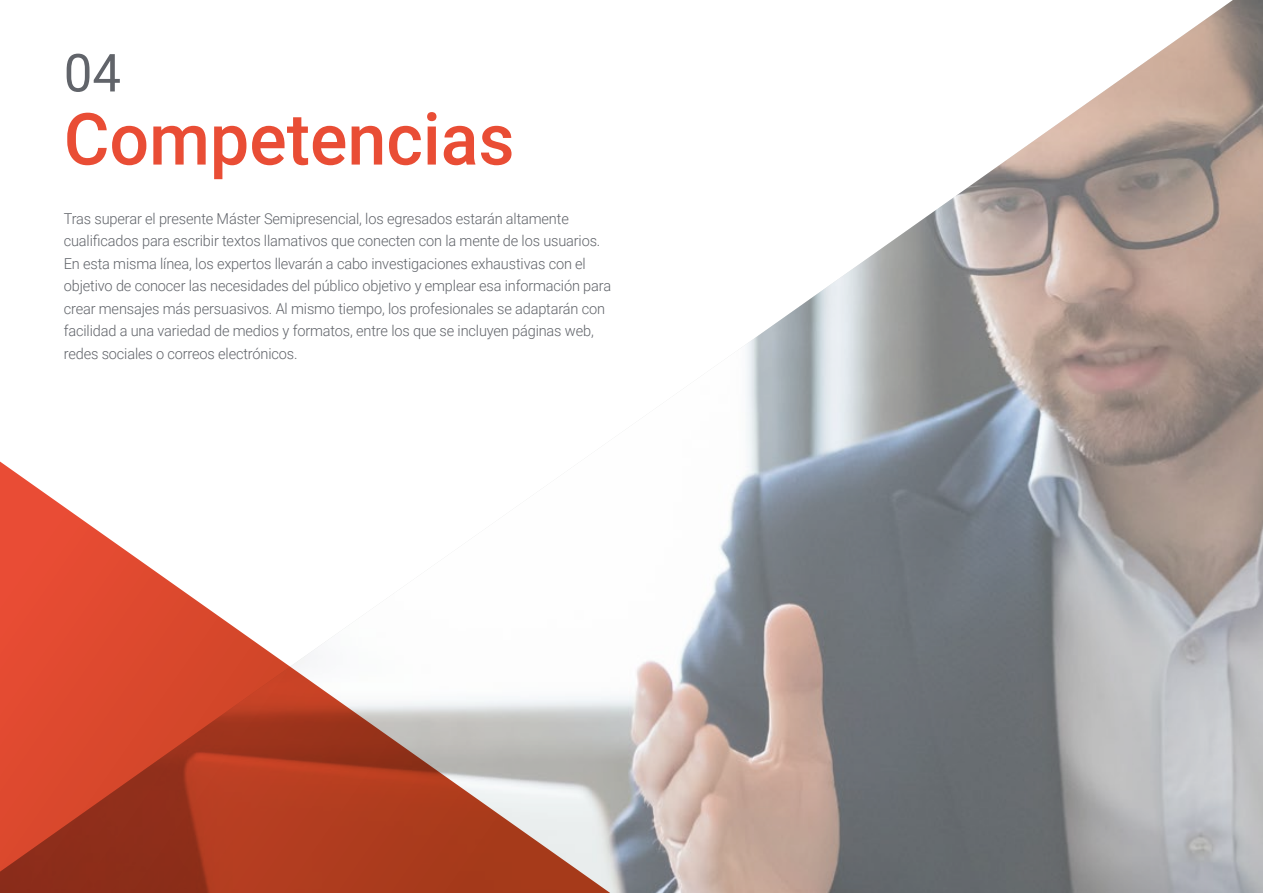
<style>
.page{position:relative;width:1263px;height:893px;background:#fff}
.page>*{position:absolute;margin:0;border:0;box-sizing:border-box;transform-origin:0 0}
.t1{font:500 72px "Roboto";color:#e94d35}
.t2{font:52.5px "Roboto";color:#61646a}
.t3{font:300 15px/22.5px "Roboto";letter-spacing:-.01em;color:#61646a}
</style>
<div class="page">
<img style="left:640px;top:0;width:623px;height:893px">
<svg style="left:0;top:461px;width:640px;height:432px"></svg>
<h2 class="t2" style="left:64px;top:36px;width:59px">04</h2>
<h1 class="t1" style="left:64px;top:89px;width:452px">Competencias</h1>
<p class="t3" style="left:64px;top:207px;width:549px">Tras superar el presente Máster Semipresencial, los egresados estarán altamente cualificados para escribir textos llamativos que conecten con la mente de los usuarios.<br>En esta misma línea, los expertos llevarán a cabo investigaciones exhaustivas con el objetivo de conocer las necesidades del público objetivo y emplear esa información para crear mensajes más persuasivos. Al mismo tiempo, los profesionales se adaptarán con facilidad a una variedad de medios y formatos, entre los que se incluyen páginas web, redes sociales o correos electrónicos.</p>
</div>
